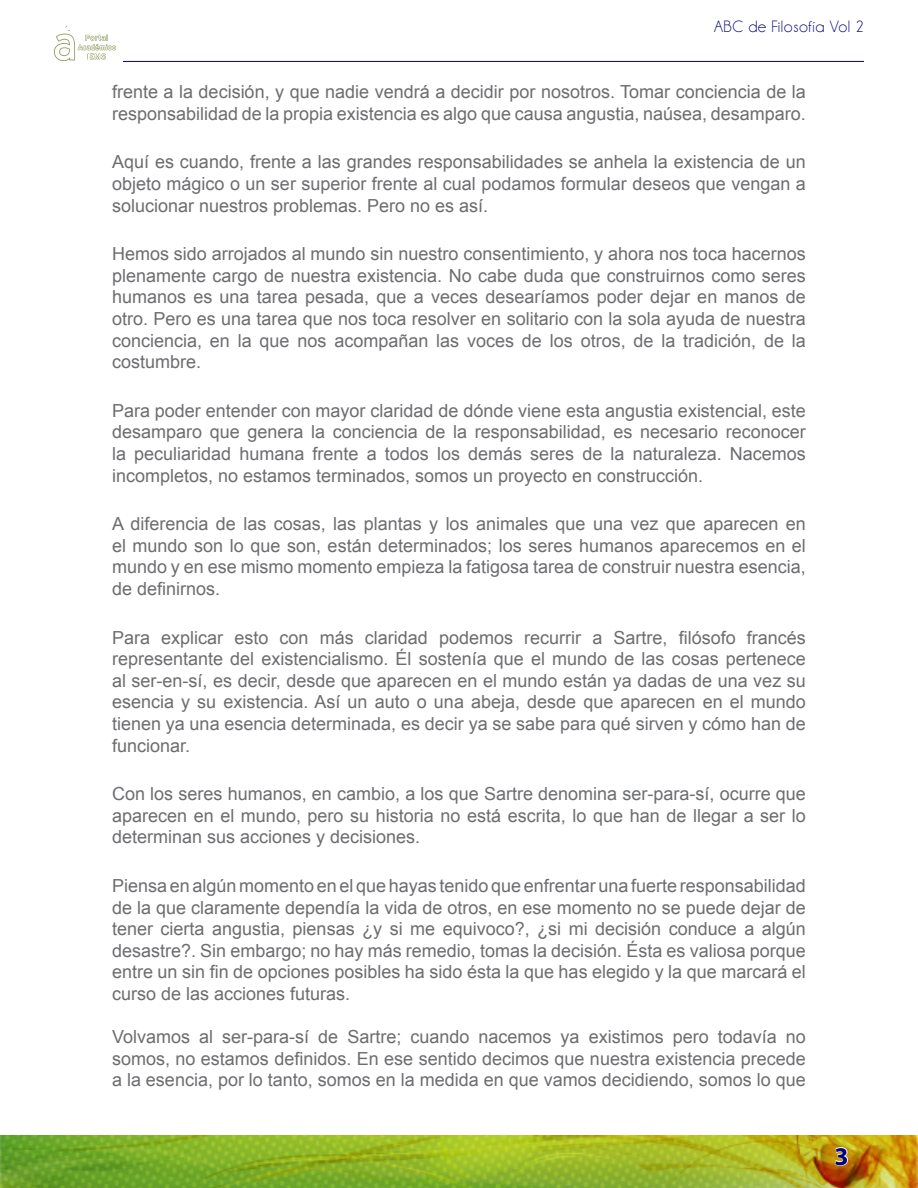
<style>
.page{position:relative;width:918px;height:1188px;background:#fff}
.page>*{position:absolute;margin:0;border:0;box-sizing:border-box;transform-origin:0 0}
.Número_Páginas_DIANA{font:700 25.5px "Myriad Pro";color:#000080}
.t1{font:18px/21.6px "Arial";color:#6c6d70;text-align:justify}
.Título_pequeño_derec{font:16.5px "Champagne&Limousines";letter-spacing:.03em;color:#000080}
</style>
<div class="page">
<img style="left:0;top:1135px;width:918px;height:53px">
<svg style="left:834px;top:1146px;width:15px;height:21px"></svg>
<svg style="left:54px;top:25px;width:62px;height:36px"></svg>
<hr style="left:123px;top:61px;width:741px;height:1px;background:#000080">
<p class="Título_pequeño_derec" style="left:714px;top:17px;width:151px">ABC de Filosofía Vol 2</p>
<p class="t1" style="left:112px;top:81px;width:695px">frente a la decisión, y que nadie vendrá a decidir por nosotros. Tomar conciencia de la responsabilidad de la propia existencia es algo que causa angustia, naúsea, desamparo.</p>
<p class="t1" style="left:112px;top:151px;width:695px">Aquí es cuando, frente a las grandes responsabilidades se anhela la existencia de un objeto mágico o un ser superior frente al cual podamos formular deseos que vengan a solucionar nuestros problemas. Pero no es así.</p>
<p class="t1" style="left:112px;top:243px;width:695px">Hemos sido arrojados al mundo sin nuestro consentimiento, y ahora nos toca hacernos plenamente cargo de nuestra existencia. No cabe duda que construirnos como seres humanos es una tarea pesada, que a veces desearíamos poder dejar en manos de otro. Pero es una tarea que nos toca resolver en solitario con la sola ayuda de nuestra conciencia, en la que nos acompañan las voces de los otros, de la tradición, de la costumbre.</p>
<p class="t1" style="left:112px;top:400px;width:695px">Para poder entender con mayor claridad de dónde viene esta angustia existencial, este desamparo que genera la conciencia de la responsabilidad, es necesario reconocer la peculiaridad humana frente a todos los demás seres de la naturaleza. Nacemos incompletos, no estamos terminados, somos un proyecto en construcción.</p>
<p class="t1" style="left:112px;top:513px;width:695px">A diferencia de las cosas, las plantas y los animales que una vez que aparecen en el mundo son lo que son, están determinados; los seres humanos aparecemos en el mundo y en ese mismo momento empieza la fatigosa tarea de construir nuestra esencia, de definirnos.</p>
<p class="t1" style="left:112px;top:627px;width:695px">Para explicar esto con más claridad podemos recurrir a Sartre, filósofo francés representante del existencialismo. Él sostenía que el mundo de las cosas pertenece al ser-en-sí, es decir, desde que aparecen en el mundo están ya dadas de una vez su esencia y su existencia. Así un auto o una abeja, desde que aparecen en el mundo tienen ya una esencia determinada, es decir ya se sabe para qué sirven y cómo han de funcionar.</p>
<p class="t1" style="left:112px;top:783px;width:695px">Con los seres humanos, en cambio, a los que Sartre denomina ser-para-sí, ocurre que aparecen en el mundo, pero su historia no está escrita, lo que han de llegar a ser lo determinan sus acciones y decisiones.</p>
<p class="t1" style="left:112px;top:875px;width:695px">Piensa en algún momento en el que hayas tenido que enfrentar una fuerte responsabilidad de la que claramente dependía la vida de otros, en ese momento no se puede dejar de tener cierta angustia, piensas ¿y si me equivoco?, ¿si mi decisión conduce a algún desastre?. Sin embargo; no hay más remedio, tomas la decisión. Ésta es valiosa porque entre un sin fin de opciones posibles ha sido ésta la que has elegido y la que marcará el curso de las acciones futuras.</p>
<p class="t1" style="left:112px;top:1026px;width:695px">Volvamos al ser-para-sí de Sartre; cuando nacemos ya existimos pero todavía no somos, no estamos definidos. En ese sentido decimos que nuestra existencia precede a la esencia, por lo tanto, somos en la medida en que vamos decidiendo, somos lo que</p>
<p class="Número_Páginas_DIANA" style="left:835px;top:1140px;width:16px">3</p>
</div>
